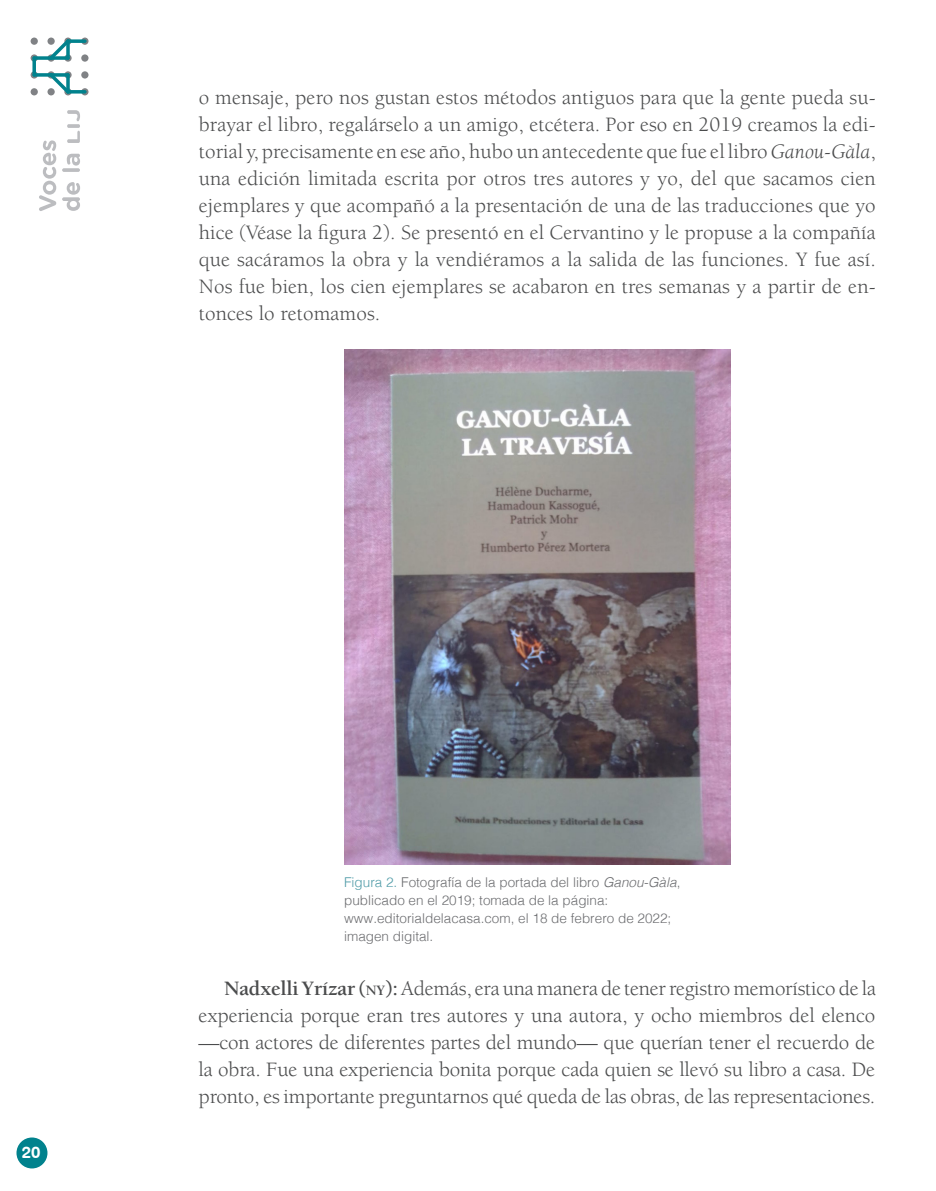
<style>
.page{position:relative;width:936px;height:1191px;background:#fff}
.page>*{position:absolute;margin:0;border:0;box-sizing:border-box;transform-origin:0 0}
.TXT{font:21px/27px "Berkeley Std";letter-spacing:-.005em;color:#4b4c4d;text-align:justify}
.t1{font:16.5px "Swiss 721 BT Bold Rounded";color:#fff}
.pie_foto{font:300 13.5px/18px "Helvetica";color:#6c6d70}
.s1{font-style:italic}
.s2{color:#519ca8}
.s3{font-weight:700}
.s4{font-weight:700;font-size:14.7px}
</style>
<div class="page">
<div style="left:16px;top:1137px;width:31px;height:31px;background:#01828d;border-radius:50%"></div>
<svg style="left:62px;top:182px;width:18px;height:29px"></svg>
<hr style="left:62px;top:168px;width:18px;height:4px;background:#bcbdc0;border-radius:2px">
<svg style="left:67px;top:154px;width:13px;height:12px"></svg>
<svg style="left:67px;top:131px;width:13px;height:12px"></svg>
<hr style="left:67px;top:124px;width:13px;height:4px;background:#bcbdc0;border-radius:2px">
<svg style="left:67px;top:110px;width:13px;height:11px"></svg>
<svg style="left:39px;top:140px;width:17px;height:71px"></svg>
<div style="left:31px;top:38px;width:7px;height:7px;background:#808285;border-radius:50%"></div>
<svg style="left:31px;top:54px;width:7px;height:8px"></svg>
<svg style="left:31px;top:71px;width:7px;height:8px"></svg>
<div style="left:31px;top:88px;width:7px;height:7px;background:#808285;border-radius:50%"></div>
<div style="left:64px;top:38px;width:8px;height:7px;background:#a5a6a8;border-radius:50%"></div>
<svg style="left:64px;top:54px;width:8px;height:8px"></svg>
<svg style="left:64px;top:71px;width:8px;height:8px"></svg>
<div style="left:64px;top:88px;width:8px;height:7px;background:#a4a6a8;border-radius:50%"></div>
<div style="left:81px;top:38px;width:7px;height:7px;background:#808285;border-radius:50%"></div>
<div style="left:81px;top:54px;width:7px;height:8px;background:#808285;border-radius:50%"></div>
<div style="left:81px;top:71px;width:7px;height:8px;background:#808285;border-radius:50%"></div>
<div style="left:81px;top:88px;width:7px;height:7px;background:#808285;border-radius:50%"></div>
<svg style="left:47px;top:38px;width:8px;height:7px"></svg>
<svg style="left:47px;top:88px;width:8px;height:7px"></svg>
<svg style="left:49px;top:39px;width:21px;height:21px"></svg>
<svg style="left:32px;top:56px;width:4px;height:21px"></svg>
<svg style="left:66px;top:39px;width:4px;height:21px"></svg>
<svg style="left:32px;top:56px;width:21px;height:4px"></svg>
<svg style="left:66px;top:39px;width:21px;height:4px"></svg>
<svg style="left:49px;top:56px;width:21px;height:4px"></svg>
<svg style="left:49px;top:73px;width:21px;height:21px"></svg>
<svg style="left:32px;top:73px;width:21px;height:4px"></svg>
<svg style="left:66px;top:90px;width:21px;height:4px"></svg>
<img style="left:344px;top:350px;width:386px;height:514px">
<p class="TXT" style="left:199px;top:84px;width:678px">o mensaje, pero nos gustan estos métodos antiguos para que la gente pueda su&shy;brayar el libro, regalárselo a un amigo, etcétera. Por eso en 2019 creamos la edi&shy;torial y, precisamente en ese año, hubo un antecedente que fue el libro <span class="s1">Ganou-Gàla</span>, una edición limitada escrita por otros tres autores y yo, del que sacamos cien ejemplares y que acompañó a la presentación de una de las traducciones que yo hice (Véase la figura 2). Se presentó en el Cervantino y le propuse a la compañía que sacáramos la obra y la vendiéramos a la salida de las funciones. Y fue así.<br>Nos fue bien, los cien ejemplares se acabaron en tres semanas y a partir de en&shy;tonces lo retomamos.</p>
<p class="t1" style="left:22px;top:1142px;width:20px">20</p>
<p class="pie_foto" style="left:344px;top:872px;width:338px"><span class="s2">Figura 2.</span> Fotografía de la portada del libro <span class="s1">Ganou-Gàla</span>, publicado en el 2019; tomada de la página: www.editorialdelacasa.com, el 18 de febrero de 2022; imagen digital.</p>
<p class="TXT" style="left:199px;top:975px;width:678px;text-indent:26px"><span class="s3">Nadxelli Yrízar (</span><span class="s4">ny</span><span class="s3">):</span> Además, era una manera de tener registro memorístico de la experiencia porque eran tres autores y una autora, y ocho miembros del elenco —con actores de diferentes partes del mundo— que querían tener el recuerdo de la obra. Fue una experiencia bonita porque cada quien se llevó su libro a casa. De pronto, es importante preguntarnos qué queda de las obras, de las representaciones.</p>
</div>
